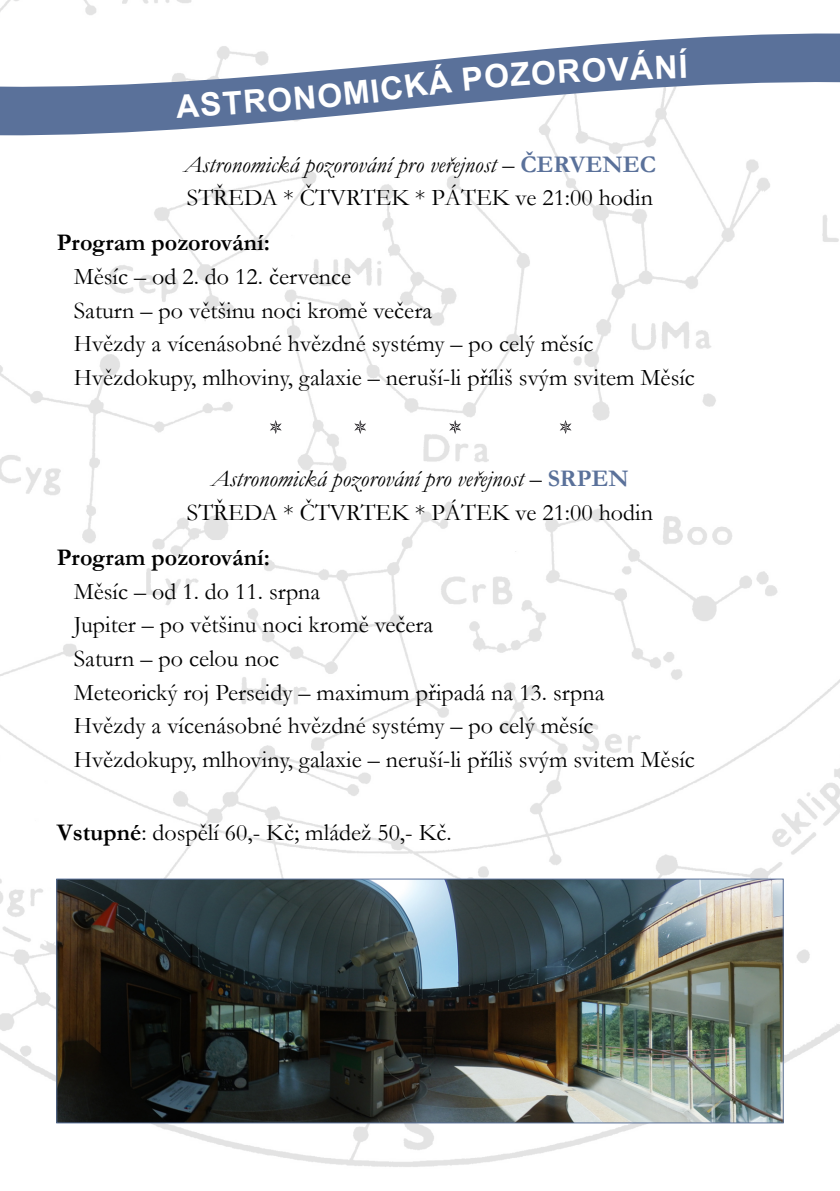
<style>
.page{position:relative;width:840px;height:1191px;background:#fff}
.page>*{position:absolute;margin:0;border:0;box-sizing:border-box;transform-origin:0 0}
.t1{font:700 32px "Arial";color:#fff}
.t2{font:24px/33.6px "Garamond";color:#000}
.t3{font:italic 24px/33.6px "Garamond";color:#000}
.t4{font:700 24px "Garamond";color:#000}
.s1{font-style:normal}
.s2{font-weight:700;font-style:normal;color:#5a719a}
.s3{font-weight:700}
</style>
<div class="page">
<img style="left:0;top:0;width:839px;height:1167px">
<svg style="left:0;top:34px;width:839px;height:101px"></svg>
<img style="left:58px;top:880px;width:723px;height:241px">
<div style="left:56px;top:878px;width:727px;height:245px;border:1px solid #5a719a"></div>
<svg style="left:270px;top:420px;width:11px;height:14px"></svg>
<svg style="left:559px;top:420px;width:12px;height:14px"></svg>
<svg style="left:449px;top:420px;width:12px;height:14px"></svg>
<svg style="left:354px;top:420px;width:12px;height:14px"></svg>
<svg style="left:294px;top:62px;width:158px;height:48px;background:#6c80a5"></svg>
<div style="left:462px;top:48px;width:225px;height:42px;background:#5a719a"></div>
<h1 class="t1" style="left:174px;top:84px;width:118px;rotate:-4deg">ast ro</h1>
<p class="t3" style="left:184px;top:147px;width:473px">Astronomická pozorování pro veřejnost <span class="s1">–</span> <span class="s2">ČERVENEC<br></span><span class="s1">STŘEDA * ČTVRTEK * PÁTEK ve 21:00 hodin</span></p>
<p class="t4" style="left:57px;top:226px;width:215px">Program pozorování:</p>
<p class="t2" style="left:74px;top:259px;width:622px">Měsíc – od 2. do 12. července<br>Saturn – po většinu noci kromě večera<br>Hvězdy a vícenásobné hvězdné systémy – po celý měsíc Hvězdokupy, mlhoviny, galaxie – neruší-li příliš svým svitem Měsíc</p>
<p class="t3" style="left:187px;top:461px;width:467px;text-align:center">Astronomická pozorování pro veřejnost <span class="s1">–</span> <span class="s2">SRPEN<br></span><span class="s1">STŘEDA * ČTVRTEK * PÁTEK ve 21:00 hodin</span></p>
<p class="t4" style="left:57px;top:541px;width:215px">Program pozorování:</p>
<p class="t2" style="left:74px;top:573px;width:622px">Měsíc – od 1. do 11. srpna<br>Jupiter – po většinu noci kromě večera<br>Saturn – po celou noc<br>Meteorický roj Perseidy – maximum připadá na 13. srpna<br>Hvězdy a vícenásobné hvězdné systémy – po celý měsíc Hvězdokupy, mlhoviny, galaxie – neruší-li příliš svým svitem Měsíc</p>
<p class="t2" style="left:57px;top:815px;width:396px"><span class="s3">Vstupné</span>: dospělí 60,- Kč; mládež 50,- Kč.</p>
</div>
